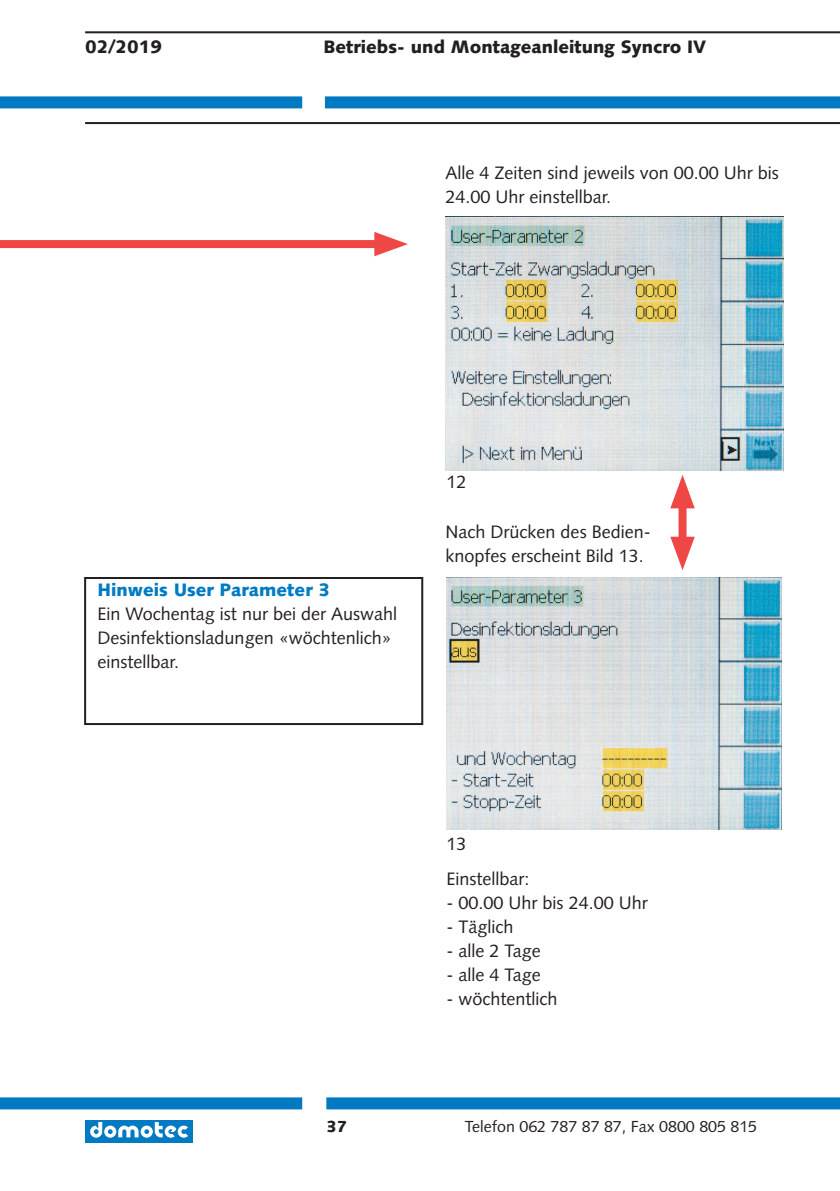
<style>
.page{position:relative;width:840px;height:1191px;background:#fff}
.page>*{position:absolute;margin:0;border:0;box-sizing:border-box;transform-origin:0 0}
.t1{font:18px/24px "Syntax";color:#231f20}
.t2{font:900 18px "Syntax";color:#231f20}
.t3{font:900 18px "Syntax";color:#007bc3}
.t4{font:16px "Syntax";color:#231f20}
.t5{font:900 16px "Syntax";color:#231f20}
</style>
<div class="page">
<div style="left:0;top:96px;width:302px;height:12px;background:#0079c2"></div>
<div style="left:325px;top:96px;width:514px;height:12px;background:#0079c2"></div>
<div style="left:85px;top:1120px;width:108px;height:22px;background:#007ac2"></div>
<svg style="left:90px;top:1122px;width:98px;height:15px"></svg>
<div style="left:0;top:1097px;width:302px;height:12px;background:#0079c2"></div>
<div style="left:326px;top:1097px;width:513px;height:12px;background:#0079c2"></div>
<hr style="left:85px;top:31px;width:754px;height:2px;background:#231f20">
<img style="left:446px;top:578px;width:335px;height:251px">
<hr style="left:85px;top:122px;width:754px;height:2px;background:#231f20">
<div style="left:84px;top:577px;width:339px;height:148px;border:2px solid #231f20"></div>
<img style="left:445px;top:217px;width:337px;height:253px">
<div style="left:0;top:240px;width:388px;height:8px;background:#ef4745"></div>
<svg style="left:374px;top:232px;width:33px;height:24px"></svg>
<div style="left:678px;top:494px;width:8px;height:56px;background:#ef4746"></div>
<svg style="left:670px;top:537px;width:24px;height:33px"></svg>
<svg style="left:670px;top:475px;width:24px;height:33px"></svg>
<p class="t2" style="left:85px;top:36px;width:78px">02/2019</p>
<p class="t2" style="left:323px;top:36px;width:384px">Betriebs- und Montageanleitung Syncro IV</p>
<p class="t1" style="left:445px;top:161px;width:335px">Alle 4 Zeiten sind jeweils von 00.00 Uhr bis<br>24.00 Uhr einstellbar.</p>
<p class="t3" style="left:97px;top:579px;width:234px">Hinweis User Parameter 3</p>
<p class="t1" style="left:97px;top:602px;width:301px">Ein Wochentag ist nur bei der Auswahl<br>Desinfektionsladungen «wöchtenlich» einstellbar.</p>
<p class="t1" style="left:446px;top:470px;width:22px">12</p>
<p class="t1" style="left:445px;top:519px;width:207px">Nach Drücken des Bedien&shy;knopfes erscheint Bild 13.</p>
<p class="t1" style="left:446px;top:826px;width:84px;line-height:34.8px">13<br>Einstellbar:</p>
<p class="t1" style="left:446px;top:890px;width:203px">- 00.00 Uhr bis 24.00 Uhr</p>
<p class="t1" style="left:446px;top:914px;width:69px">- Täglich</p>
<p class="t1" style="left:446px;top:938px;width:96px">- alle 2 Tage</p>
<p class="t1" style="left:446px;top:962px;width:96px">- alle 4 Tage</p>
<p class="t1" style="left:446px;top:986px;width:113px">- wöchtentlich</p>
<p class="t5" style="left:326px;top:1117px;width:22px">37</p>
<p class="t4" style="left:464px;top:1117px;width:294px">Telefon 062 787 87 87, Fax 0800 805 815</p>
</div>
